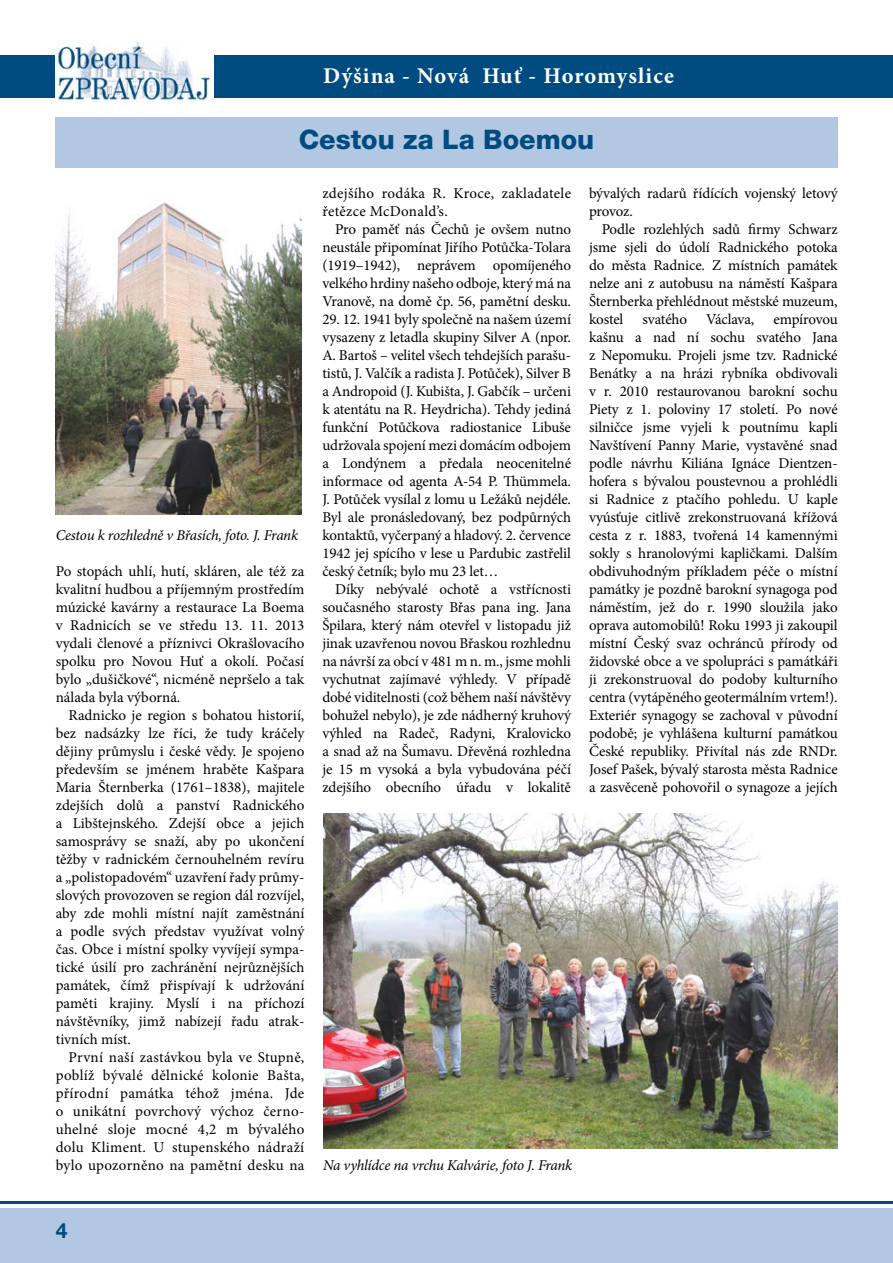
<style>
.page{position:relative;width:893px;height:1263px;background:#fff}
.page>*{position:absolute;margin:0;border:0;box-sizing:border-box;transform-origin:0 0}
.t1{font:800 27px "Helvetica Neue CE";color:#004c80}
.t2{font:700 22.5px "Minion Pro";letter-spacing:.045em;color:#fff}
.t3{font:700 21px "Helvetica Neue CE";color:#004c80}
.t4{font:15px/18px "Minion Pro";letter-spacing:-.01em;color:#000;text-align:justify}
.t5{font:italic 15px "Minion Pro";letter-spacing:-.02em;color:#000}
.t6{font:15px/18px "Minion Pro";letter-spacing:.02em;color:#000}
</style>
<div class="page">
<div style="left:0;top:1208px;width:893px;height:55px;background:#b2c7e2"></div>
<div style="left:0;top:55px;width:893px;height:43px;background:#004c80"></div>
<img style="left:55px;top:40px;width:158px;height:62px">
<hr style="left:0;top:1201px;width:893px;height:2px;background:#004c80">
<div style="left:55px;top:117px;width:783px;height:51px;background:#b2c7e2"></div>
<img style="left:55px;top:202px;width:247px;height:312px">
<img style="left:323px;top:814px;width:515px;height:334px">
<h2 class="t2" style="left:323px;top:60px;width:352px">Dýšina - Nová Huť - Horomyslice</h2>
<h1 class="t1" style="left:299px;top:125px;width:297px">Cestou za La Boemou</h1>
<p class="t5" style="left:56px;top:525px;width:244px">Cestou k rozhledně v Břasích, foto. J. Frank</p>
<p class="t4" style="left:56px;top:562px;width:250px">Po stopách uhlí, hutí, skláren, ale též za kvalitní hudbou a příjemným prostředím múzické kavárny a restaurace La Boema v Radnicích se ve středu 13. 11. 2013 vydali členové a příznivci Okrašlovacího spolku pro Novou Huť a okolí. Počasí bylo „dušičkové“, nicméně nepršelo a tak nálada byla výborná.</p>
<p class="t4" style="left:56px;top:706px;width:250px;text-indent:13px">Radnicko je region s bohatou historií, bez nadsázky lze říci, že tudy kráčely dějiny průmyslu i české vědy. Je spojeno především se jménem hraběte Kašpara Maria Šternberka (1761–1838), majitele zdejších dolů a panství Radnického a Libštejnského. Zdejší obce a jejich samosprávy se snaží, aby po ukončení těžby v radnickém černouhelném revíru a „polistopadovém“ uzavření řady průmy&shy;slových provozoven se region dál rozvíjel, aby zde mohli místní najít zaměstnání a podle svých představ využívat volný čas. Obce i místní spolky vyvíjejí sympa&shy;tické úsilí pro zachránění nejrůznějších památek, čímž přispívají k udržování paměti krajiny. Myslí i na příchozí návštěvníky, jimž nabízejí řadu atrak&shy;tivních míst.</p>
<p class="t4" style="left:56px;top:1048px;width:250px;text-indent:13px">První naší zastávkou byla ve Stupně, poblíž bývalé dělnické kolonie Bašta, přírodní památka téhož jména. Jde o unikátní povrchový výchoz černo&shy;uhelné sloje mocné 4,2 m bývalého dolu Kliment. U stupenského nádraží bylo upozorněno na pamětní desku na</p>
<p class="t6" style="left:322px;top:184px;width:250px">zdejšího rodáka R. Kroce, zakladatele řetězce McDonald’s.</p>
<p class="t4" style="left:322px;top:220px;width:250px;text-indent:13px">Pro paměť nás Čechů je ovšem nutno neustále připomínat Jiřího Potůčka-Tolara (1919–1942), neprávem opomíjeného velkého hrdiny našeho odboje, který má na Vranově, na domě čp. 56, pamětní desku.</p>
<p class="t4" style="left:322px;top:310px;width:250px">29. 12. 1941 byly společně na našem území vysazeny z letadla skupiny Silver A (npor.<br>A. Bartoš – velitel všech tehdejších parašu&shy;tistů, J. Valčík a radista J. Potůček), Silver B a Andropoid (J. Kubišta, J. Gabčík – určeni k atentátu na R. Heydricha). Tehdy jediná funkční Potůčkova radiostanice Libuše udržovala spojení mezi domácím odbojem a Londýnem a předala neocenitelné informace od agenta A-54 P. Thümmela.<br>J. Potůček vysílal z lomu u Ležáků nejdéle.<br>Byl ale pronásledovaný, bez podpůrných kontaktů, vyčerpaný a hladový. 2. července 1942 jej spícího v lese u Pardubic zastřelil český četník; bylo mu 23 let…</p>
<p class="t4" style="left:322px;top:580px;width:250px;text-indent:13px">Díky nebývalé ochotě a vstřícnosti současného starosty Břas pana ing. Jana Špilara, který nám otevřel v listopadu již jinak uzavřenou novou Břaskou rozhlednu na návrší za obcí v 481 m n. m., jsme mohli vychutnat zajímavé výhledy. V případě dobé viditelnosti (což během naší návštěvy bohužel nebylo), je zde nádherný kruhový výhled na Radeč, Radyni, Kralovicko a snad až na Šumavu. Dřevěná rozhledna je 15 m vysoká a byla vybudována péčí zdejšího obecního úřadu v lokalitě</p>
<p class="t4" style="left:589px;top:184px;width:250px">bývalých radarů řídících vojenský letový provoz.</p>
<p class="t4" style="left:589px;top:220px;width:250px;text-indent:13px">Podle rozlehlých sadů firmy Schwarz jsme sjeli do údolí Radnického potoka do města Radnice. Z místních památek nelze ani z autobusu na náměstí Kašpara Šternberka přehlédnout městské muzeum, kostel</p>
<p class="t4" style="left:643px;top:310px;width:46px">svatého</p>
<p class="t4" style="left:706px;top:310px;width:50px">Václava,</p>
<p class="t4" style="left:589px;top:310px;width:250px;text-indent:184px">empírovou kašnu a nad ní sochu svatého Jana z Nepomuku. Projeli jsme tzv. Radnické Benátky a na hrázi rybníka obdivovali v r. 2010 restaurovanou barokní sochu Piety z 1. poloviny 17 století. Po nové silničce jsme vyjeli k poutnímu kapli Navštívení Panny Marie, vystavěné snad podle návrhu Kiliána Ignáce Dientzen&shy;hofera s bývalou poustevnou a prohlédli si Radnice z ptačího pohledu. U kaple vyúsťuje citlivě zrekonstruovaná křížová cesta z r. 1883, tvořená 14 kamennými sokly s hranolovými kapličkami. Dalším obdivuhodným příkladem péče o místní památky je pozdně barokní synagoga pod náměstím, jež do r. 1990 sloužila jako oprava automobilů! Roku 1993 ji zakoupil místní Český svaz ochránců přírody od židovské obce a ve spolupráci s památkáři ji zrekonstruoval do podoby kulturního centra (vytápěného geotermálním vrtem!).<br>Exteriér synagogy se zachoval v původní podobě; je vyhlášena kulturní památkou České republiky. Přivítal nás zde RNDr.<br>Josef Pašek, bývalý starosta města Radnice a zasvěceně pohovořil o synagoze a jejích</p>
<p class="t5" style="left:323px;top:1155px;width:251px">Na vyhlídce na vrchu Kalvárie, foto J. Frank</p>
<h3 class="t3" style="left:56px;top:1218px;width:13px">4</h3>
</div>
